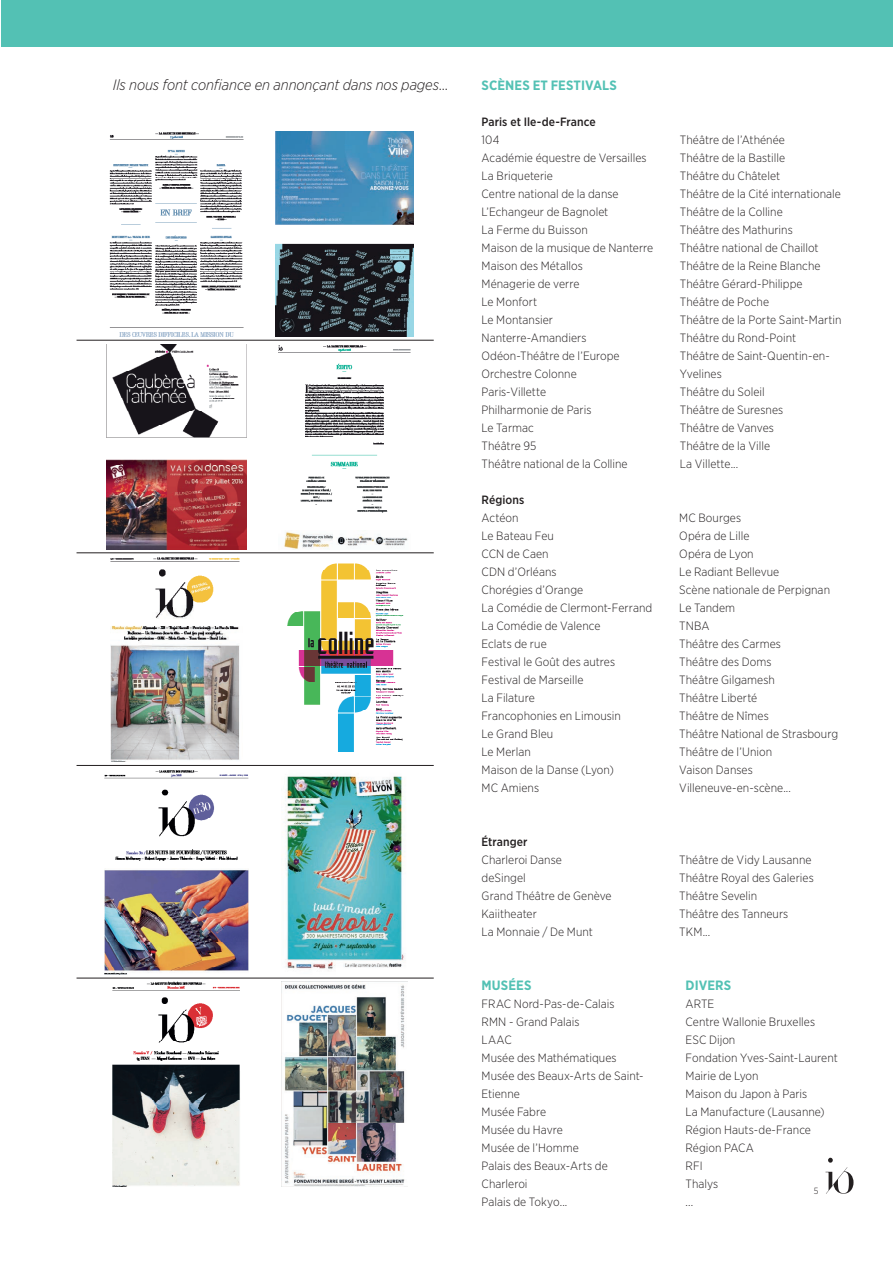
<style>
.page{position:relative;width:893px;height:1263px;background:#fff}
.page>*{position:absolute;margin:0;border:0;box-sizing:border-box;transform-origin:0 0}
.t1{font:italic 300 15px "Gotham Narrow";letter-spacing:-.005em;color:#231f20}
.t2{font:700 13.5px "Gotham Narrow";letter-spacing:.005em;color:#53c1b4}
.t3{font:300 12px/18px "Gotham Narrow";letter-spacing:.005em;color:#231f20}
.t4{font:500 12px "Gotham Narrow";letter-spacing:.005em;color:#231f20}
.t5{font:300 9px "Gotham Narrow";color:#231f20}
.s1{font-style:normal}
</style>
<div class="page">
<svg style="left:825px;top:1158px;width:28px;height:36px"></svg>
<img style="left:110px;top:132px;width:133px;height:205px">
<img style="left:275px;top:132px;width:139px;height:205px">
<img style="left:111px;top:557px;width:129px;height:204px">
<img style="left:287px;top:563px;width:117px;height:189px">
<img style="left:107px;top:344px;width:139px;height:205px">
<img style="left:279px;top:345px;width:131px;height:204px">
<img style="left:104px;top:770px;width:145px;height:204px">
<img style="left:285px;top:775px;width:120px;height:194px">
<img style="left:113px;top:982px;width:127px;height:204px">
<img style="left:284px;top:984px;width:121px;height:202px">
<div style="left:1px;top:1px;width:891px;height:46px;background:#53c1b4"></div>
<hr style="left:77px;top:340px;width:357px;height:1px;background:#231f20">
<hr style="left:77px;top:553px;width:357px;height:1px;background:#231f20">
<hr style="left:77px;top:765px;width:357px;height:1px;background:#231f20">
<hr style="left:77px;top:978px;width:357px;height:1px;background:#231f20">
<p class="t1" style="left:113px;top:76px;width:336px">Ils nous font confiance en annonçant dans nos pages<span class="s1">...</span></p>
<p class="t2" style="left:482px;top:77px;width:137px">SCÈNES ET FESTIVALS</p>
<p class="t4" style="left:482px;top:114px;width:116px">Paris et Ile-de-France</p>
<p class="t3" style="left:482px;top:130px;width:173px">104<br>Académie équestre de Versailles<br>La Briqueterie<br>Centre national de la danse<br>L’Echangeur de Bagnolet<br>La Ferme du Buisson<br>Maison de la musique de Nanterre<br>Maison des Métallos<br>Ménagerie de verre<br>Le Monfort<br>Le Montansier<br>Nanterre-Amandiers<br>Odéon-Théâtre de l’Europe<br>Orchestre Colonne<br>Paris-Villette<br>Philharmonie de Paris<br>Le Tarmac<br>Théâtre 95<br>Théâtre national de la Colline</p>
<p class="t3" style="left:680px;top:130px;width:163px">Théâtre de l’Athénée<br>Théâtre de la Bastille<br>Théâtre du Châtelet<br>Théâtre de la Cité internationale<br>Théâtre de la Colline<br>Théâtre des Mathurins<br>Théâtre national de Chaillot<br>Théâtre de la Reine Blanche<br>Théâtre Gérard-Philippe<br>Théâtre de Poche<br>Théâtre de la Porte Saint-Martin<br>Théâtre du Rond-Point<br>Théâtre de Saint-Quentin-en-<br>Yvelines<br>Théâtre du Soleil<br>Théâtre de Suresnes<br>Théâtre de Vanves<br>Théâtre de la Ville<br>La Villette...</p>
<p class="t4" style="left:482px;top:492px;width:44px">Régions</p>
<p class="t3" style="left:482px;top:508px;width:172px">Actéon<br>Le Bateau Feu<br>CCN de Caen<br>CDN d’Orléans<br>Chorégies d’Orange<br>La Comédie de Clermont-Ferrand<br>La Comédie de Valence<br>Eclats de rue<br>Festival le Goût des autres<br>Festival de Marseille<br>La Filature<br>Francophonies en Limousin<br>Le Grand Bleu<br>Le Merlan<br>Maison de la Danse (Lyon)<br>MC Amiens</p>
<p class="t3" style="left:679px;top:508px;width:160px">MC Bourges<br>Opéra de Lille<br>Opéra de Lyon<br>Le Radiant Bellevue<br>Scène nationale de Perpignan<br>Le Tandem<br>TNBA<br>Théâtre des Carmes<br>Théâtre des Doms<br>Théâtre Gilgamesh<br>Théâtre Liberté<br>Théâtre de Nîmes<br>Théâtre National de Strasbourg<br>Théâtre de l’Union<br>Vaison Danses<br>Villeneuve-en-scène...</p>
<p class="t4" style="left:482px;top:834px;width:48px">Étranger</p>
<p class="t3" style="left:482px;top:850px;width:132px">Charleroi Danse<br>deSingel<br>Grand Théâtre de Genève<br>Kaiitheater<br>La Monnaie / De Munt</p>
<p class="t3" style="left:679px;top:850px;width:136px">Théâtre de Vidy Lausanne<br>Théâtre Royal des Galeries<br>Théâtre Sevelin<br>Théâtre des Tanneurs<br>TKM...</p>
<p class="t2" style="left:482px;top:977px;width:52px">MUSÉES</p>
<p class="t3" style="left:482px;top:994px;width:164px">FRAC Nord-Pas-de-Calais<br>RMN - Grand Palais<br>LAAC<br>Musée des Mathématiques<br>Musée des Beaux-Arts de Saint-<br>Etienne<br>Musée Fabre<br>Musée du Havre<br>Musée de l’Homme<br>Palais des Beaux-Arts de<br>Charleroi<br>Palais de Tokyo...</p>
<p class="t2" style="left:685px;top:977px;width:47px">DIVERS</p>
<p class="t3" style="left:685px;top:994px;width:154px">ARTE<br>Centre Wallonie Bruxelles<br>ESC Dijon<br>Fondation Yves-Saint-Laurent<br>Mairie de Lyon<br>Maison du Japon à Paris<br>La Manufacture (Lausanne)<br>Région Hauts-de-France<br>Région PACA<br>RFI<br>Thalys<br>...</p>
<p class="t5" style="left:814px;top:1185px;width:6px">5</p>
</div>
